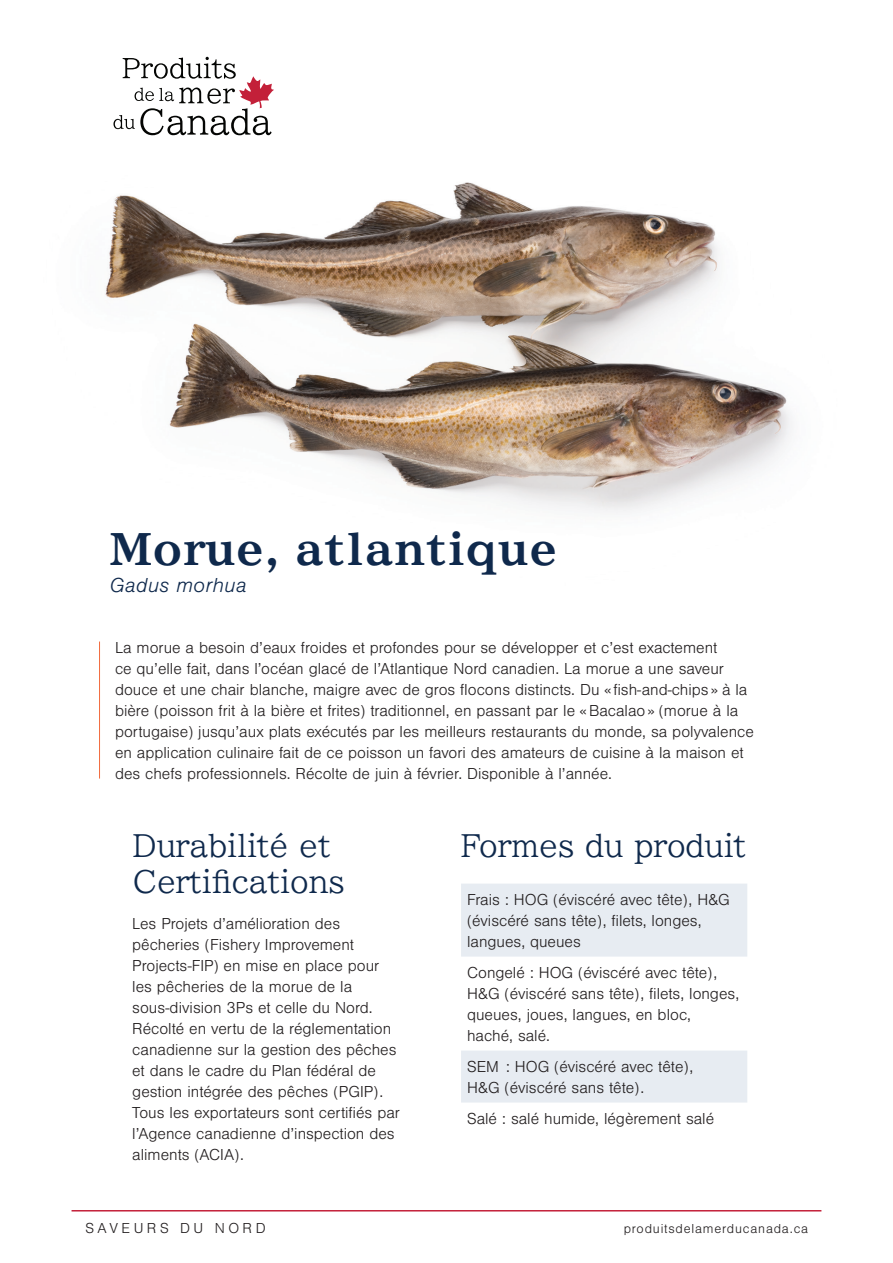
<style>
.page{position:relative;width:893px;height:1263px;background:#fff}
.page>*{position:absolute;margin:0;border:0;box-sizing:border-box;transform-origin:0 0}
.t1{font:800 42px "TBUD Min Std";letter-spacing:.02em;color:#0f294c}
.t2{font:500 30px "TBUD Min Std";color:#0f294c}
.t3{font:italic 300 21px "Nimbus San";letter-spacing:.02em;color:#0f294c}
.t4{font:300 16.5px/21px "Nimbus San";color:#231f20}
.t5{font:300 15px "Nimbus San";letter-spacing:.23em;color:#231f20}
.t6{font:300 13.5px "Nimbus San";letter-spacing:.06em;color:#231f20}
</style>
<div class="page">
<img style="left:105px;top:135px;width:687px;height:378px">
<hr style="left:99px;top:641px;width:1px;height:137px;background:#f26a3d">
<hr style="left:72px;top:1210px;width:749px;height:1px;background:#c3203a">
<svg style="left:461px;top:884px;width:286px;height:218px;fill:#e7ecf2"></svg>
<svg style="left:113px;top:57px;width:161px;height:78px"></svg>
<h1 class="t1" style="left:110px;top:516px;width:449px">Morue, atlantique</h1>
<p class="t3" style="left:110px;top:573px;width:138px">Gadus morhua</p>
<p class="t4" style="left:115px;top:637px;width:640px">La morue a besoin d’eaux froides et profondes pour se développer et c’est exactement<br>ce qu’elle fait, dans l’océan glacé de l’Atlantique Nord canadien. La morue a une saveur douce et une chair blanche, maigre avec de gros flocons distincts. Du « fish-and-chips » à la bière (poisson frit à la bière et frites) traditionnel, en passant par le «Bacalao» (morue à la portugaise) jusqu’aux plats exécutés par les meilleurs restaurants du monde, sa polyvalence en application culinaire fait de ce poisson un favori des amateurs de cuisine à la maison et des chefs professionnels. Récolte de juin à février. Disponible à l’année.</p>
<h2 class="t2" style="left:133px;top:822px;width:199px">Durabilité et</h2>
<h2 class="t2" style="left:461px;top:822px;width:287px">Formes du produit</h2>
<h2 class="t2" style="left:133px;top:858px;width:213px">Certifications</h2>
<p class="t4" style="left:467px;top:889px;width:264px">Frais : HOG (éviscéré avec tête), H&amp;G (éviscéré sans tête), filets, longes, langues, queues</p>
<p class="t4" style="left:467px;top:962px;width:274px">Congelé : HOG (éviscéré avec tête),<br>H&amp;G (éviscéré sans tête), filets, longes, queues, joues, langues, en bloc, haché, salé.</p>
<p class="t4" style="left:467px;top:1056px;width:228px">SEM : HOG (éviscéré avec tête),<br>H&amp;G (éviscéré sans tête).</p>
<p class="t4" style="left:467px;top:1108px;width:249px">Salé : salé humide, légèrement salé</p>
<p class="t4" style="left:132px;top:913px;width:269px">Les Projets d’amélioration des pêcheries (Fishery Improvement Projects-FIP) en mise en place pour les pêcheries de la morue de la sous-division 3Ps et celle du Nord.<br>Récolté en vertu de la réglementation canadienne sur la gestion des pêches et dans le cadre du Plan fédéral de gestion intégrée des pêches (PGIP).<br>Tous les exportateurs sont certifiés par l’Agence canadienne d’inspection des aliments (ACIA).</p>
<p class="t5" style="left:85px;top:1220px;width:182px">SAVEURS DU NORD</p>
<p class="t6" style="left:624px;top:1222px;width:186px">produitsdelamerducanada.ca</p>
</div>
